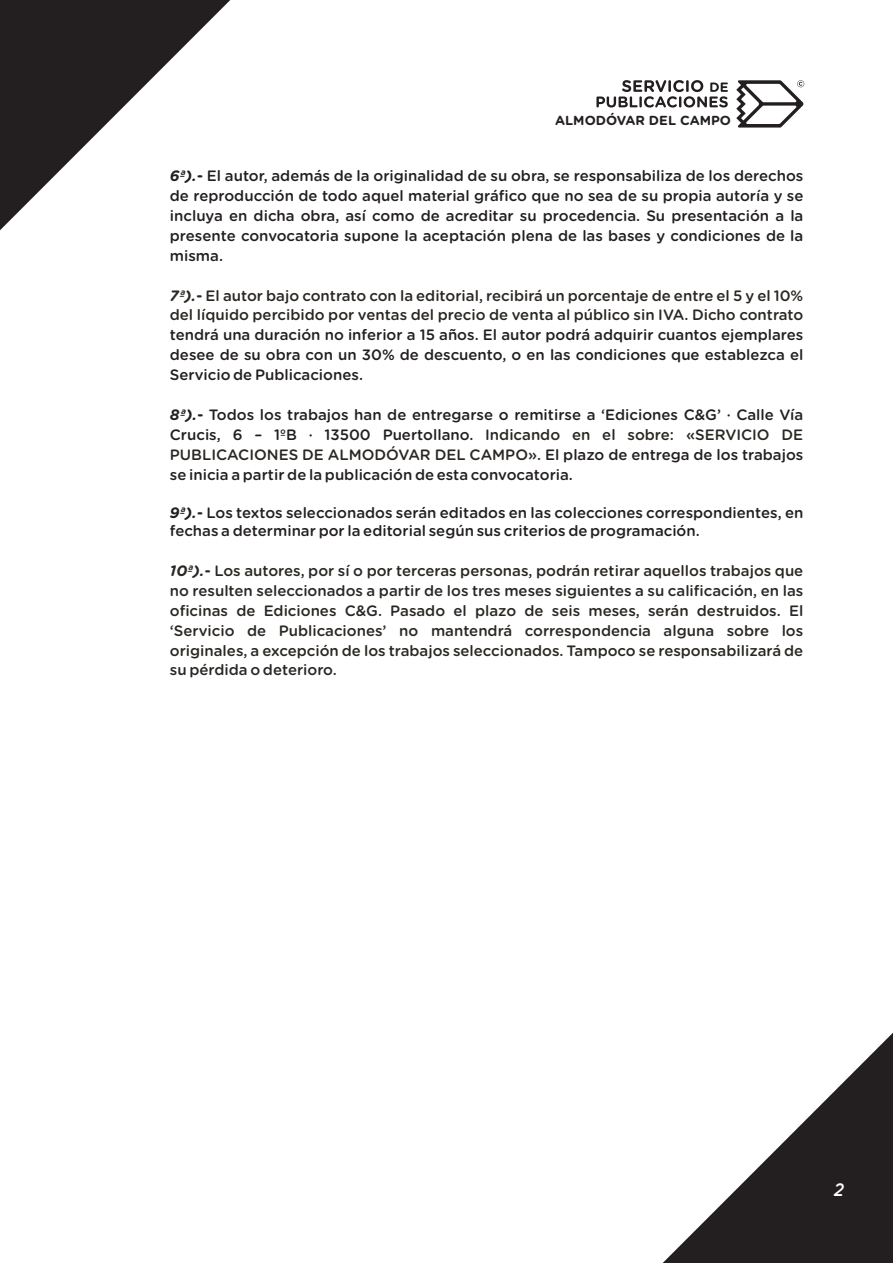
<style>
.page{position:relative;width:893px;height:1263px;background:#fff}
.page>*{position:absolute;margin:0;border:0;box-sizing:border-box;transform-origin:0 0}
.t1{font:italic 500 18px "Gotham Rounded";color:#fff;scale:.89 1}
.t2{font:500 15px/20px "Gotham Rounded";color:#231f20;text-align:justify}
.t3{font:500 15px/20px "Gotham Rounded";color:#2a2723}
.t4{font:700 13.05px "Gotham Rounded";color:#231f20}
.s1{font-weight:700;font-style:italic}
.s2{color:#2a2723}
</style>
<div class="page">
<svg style="left:0;top:0;width:230px;height:230px"></svg>
<svg style="left:663px;top:1033px;width:230px;height:230px"></svg>
<svg style="left:596px;top:80px;width:132px;height:28px"></svg>
<svg style="left:736px;top:80px;width:68px;height:48px"></svg>
<p class="t4" style="left:555px;top:115px;width:177px">ALMODÓVAR DEL CAMPO</p>
<p class="t2" style="left:170px;top:166px;width:635px"><span class="s1">6ª).-</span> El autor, además de la originalidad de su obra, se responsabiliza de los derechos de reproducción de todo aquel material gráfico que no sea de su propia autoría y se incluya en dicha obra, así como de acreditar su procedencia. Su presentación a la presente convocatoria supone la aceptación plena de las bases y condiciones de la misma.</p>
<p class="t3" style="left:170px;top:286px;width:635px"><span class="s1">7ª).-</span> El autor bajo contrato con la editorial, recibirá un porcentaje de entre el 5 y el 10% del líquido percibido por ventas del precio de venta al público sin IVA. Dicho contrato</p>
<p class="t2" style="left:170px;top:326px;width:635px">tendrá una duración no inferior a 15 años. El autor podrá adquirir cuantos ejemplares desee de su obra con un 30% de descuento, o en las condiciones que establezca el Servicio de Publicaciones.</p>
<p class="t2" style="left:170px;top:406px;width:635px;text-align:left"><span class="s1">8ª).-</span> Todos los trabajos han de entregarse o remitirse a ‘Ediciones C&amp;G’ · Calle Vía Crucis, 6 – 1ºB · 13500 Puertollano.<br><span class="s2">PUBLICACIONES DE ALMODÓVAR DEL CAMPO».</span> El plazo de entrega de los trabajos se inicia a partir de la publicación de esta convocatoria.</p>
<p class="t2" style="left:170px;top:504px;width:635px;line-height:18px"><span class="s1">9ª).-</span> Los textos seleccionados serán editados en las colecciones correspondientes, en fechas a determinar por la editorial según sus criterios de programación.</p>
<p class="t3" style="left:485px;top:426px;width:320px">Indicando en el sobre: «SERVICIO DE</p>
<p class="t3" style="left:170px;top:561px;width:635px;text-align:justify"><span class="s1">10ª).-</span> Los autores, por sí o por terceras personas, podrán retirar aquellos trabajos que no resulten seleccionados a partir de los tres meses siguientes a su calificación, en las oficinas de Ediciones C&amp;G. Pasado el plazo de seis meses, serán destruidos. El ‘Servicio de Publicaciones’ no mantendrá correspondencia alguna sobre los originales, a excepción de los trabajos seleccionados. Tampoco se responsabilizará de su pérdida o deterioro.</p>
<p class="t1" style="left:834px;top:1182px;width:12px">2</p>
</div>
